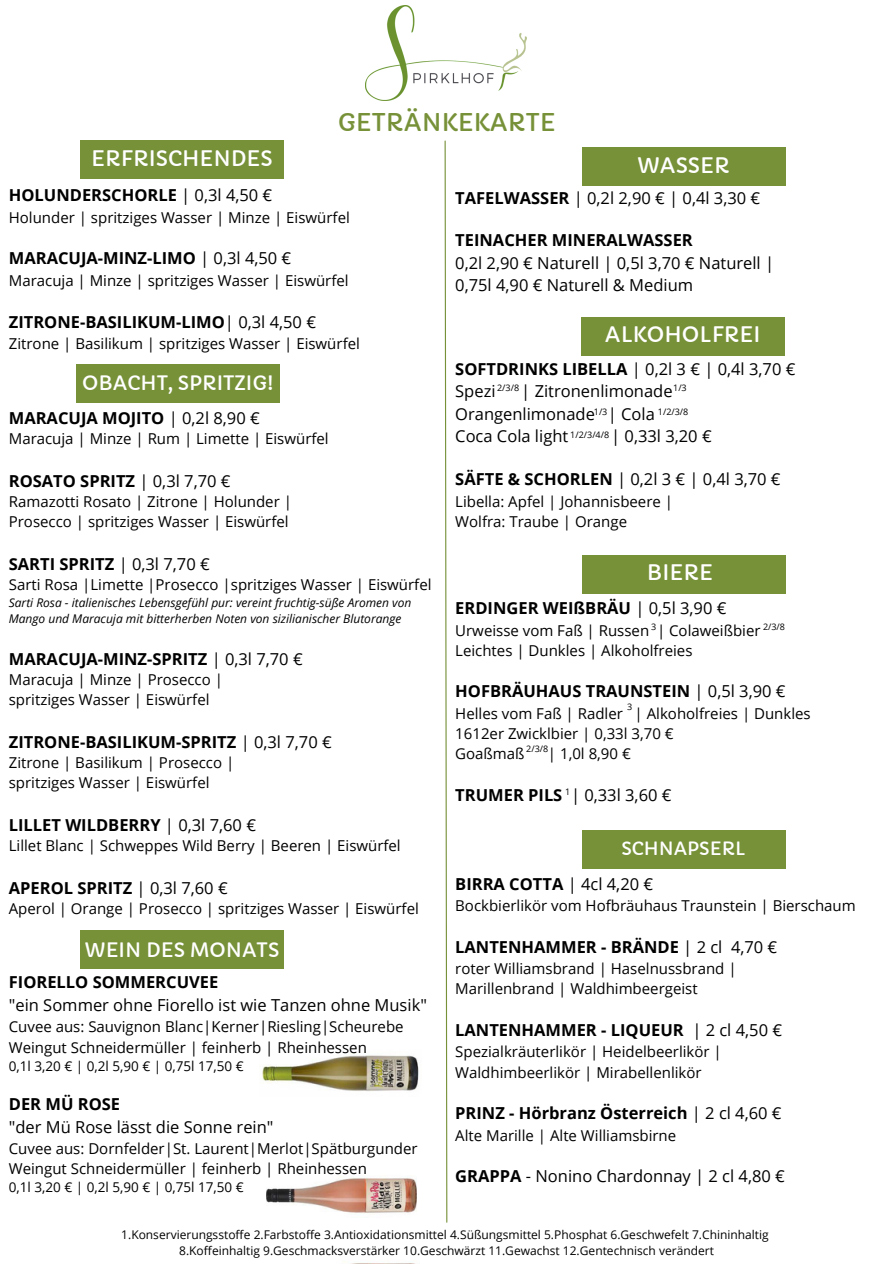
<style>
.page{position:relative;width:894px;height:1264px;background:#fff}
.page>*{position:absolute;margin:0;border:0;box-sizing:border-box;transform-origin:0 0}
.t1{font:24px "Capriola";color:#779139}
.t2{font:21px "Capriola";color:#fff}
.t3{font:19.5px "Capriola";color:#fff}
.t4{font:18px "Capriola";color:#fff}
.t5{font:700 16.5px "Open Sans";color:#000}
.t6{font:16.5px/22.5px "Open Sans";color:#000}
.t7{font:15px/20.2px "Open Sans";color:#000}
.t8{font:13.5px "Open Sans";color:#000}
.t9{font:12px/16px "Open Sans";color:#000;text-align:center}
.t10{font:italic 12px/16px "Open Sans";color:#000}
.t11{font:9px "Open Sans";color:#000}
.s1{font-weight:400}
.s2{font-weight:700}
</style>
<div class="page">
<img style="left:365px;top:6px;width:161px;height:94px">
<svg style="left:444px;top:140px;width:4px;height:1083px"></svg>
<div style="left:80px;top:140px;width:203px;height:39px;background:#779139"></div>
<div style="left:582px;top:147px;width:202px;height:39px;background:#779139"></div>
<div style="left:76px;top:364px;width:203px;height:38px;background:#779139"></div>
<div style="left:582px;top:830px;width:202px;height:38px;background:#779139"></div>
<div style="left:581px;top:317px;width:203px;height:38px;background:#779139"></div>
<div style="left:582px;top:555px;width:202px;height:38px;background:#779139"></div>
<div style="left:80px;top:930px;width:203px;height:38px;background:#779139"></div>
<img style="left:266px;top:1178px;width:150px;height:36px">
<img style="left:262px;top:1053px;width:157px;height:38px">
<h2 class="t1" style="left:338px;top:108px;width:219px">GETRÄNKEKARTE</h2>
<h5 class="t2" style="left:91px;top:145px;width:183px">ERFRISCHENDES</h5>
<h5 class="t5" style="left:9px;top:184px;width:265px">HOLUNDERSCHORLE <span class="s1">| 0,3l 4,50 €</span></h5>
<h5 class="t7" style="left:9px;top:207px;width:342px">Holunder | spritziges Wasser | Minze | Eiswürfel</h5>
<h5 class="t5" style="left:9px;top:247px;width:284px">MARACUJA-MINZ-LIMO <span class="s1">| 0,3l 4,50 €</span></h5>
<h5 class="t7" style="left:9px;top:270px;width:341px">Maracuja | Minze | spritziges Wasser | Eiswürfel</h5>
<h2 class="t5" style="left:9px;top:310px;width:309px">ZITRONE-BASILIKUM-LIMO<span class="s1">| 0,3l 4,50 €</span></h2>
<h2 class="t7" style="left:9px;top:333px;width:352px">Zitrone | Basilikum | spritziges Wasser | Eiswürfel</h2>
<h4 class="t3" style="left:82px;top:371px;width:193px">OBACHT, SPRITZIG!</h4>
<h5 class="t5" style="left:9px;top:406px;width:252px">MARACUJA MOJITO <span class="s1">| 0,2l 8,90 €</span></h5>
<h5 class="t7" style="left:9px;top:428px;width:321px">Maracuja | Minze | Rum | Limette | Eiswürfel</h5>
<h5 class="t5" style="left:9px;top:469px;width:223px">ROSATO SPRITZ <span class="s1">| 0,3l 7,70 €</span></h5>
<h5 class="t7" style="left:9px;top:491px;width:284px">Ramazotti Rosato | Zitrone | Holunder |<br>Prosecco | spritziges Wasser | Eiswürfel</h5>
<h6 class="t5" style="left:9px;top:552px;width:202px">SARTI SPRITZ <span class="s1">| 0,3l 7,70 €</span></h6>
<h6 class="t7" style="left:9px;top:574px;width:424px">Sarti Rosa |Limette |Prosecco |spritziges Wasser | Eiswürfel</h6>
<h6 class="t10" style="left:9px;top:594px;width:404px">Sarti Rosa - italienisches Lebensgefühl pur: vereint fruchtig-süße Aromen von<br>Mango und Maracuja mit bitterherben Noten von sizilianischer Blutorange</h6>
<h5 class="t5" style="left:9px;top:647px;width:295px">MARACUJA-MINZ-SPRITZ <span class="s1">| 0,3l 7,70 €</span></h5>
<h5 class="t7" style="left:9px;top:669px;width:215px">Maracuja | Minze | Prosecco | spritziges Wasser | Eiswürfel</h5>
<h5 class="t5" style="left:9px;top:730px;width:324px">ZITRONE-BASILIKUM-SPRITZ <span class="s1">| 0,3l 7,70 €</span></h5>
<h5 class="t7" style="left:9px;top:752px;width:227px">Zitrone | Basilikum | Prosecco | spritziges Wasser | Eiswürfel</h5>
<h5 class="t5" style="left:9px;top:813px;width:249px">LILLET WILDBERRY <span class="s1">| 0,3l 7,60 €</span></h5>
<h5 class="t7" style="left:9px;top:835px;width:393px">Lillet Blanc | Schweppes Wild Berry | Beeren | Eiswürfel</h5>
<h5 class="t5" style="left:9px;top:876px;width:220px">APEROL SPRITZ <span class="s1">| 0,3l 7,60 €</span></h5>
<h5 class="t7" style="left:9px;top:898px;width:411px">Aperol | Orange | Prosecco | spritziges Wasser | Eiswürfel</h5>
<h4 class="t3" style="left:85px;top:937px;width:196px">WEIN DES MONATS</h4>
<h6 class="t6" style="left:9px;top:970px;width:419px"><span class="s2">FIORELLO SOMMERCUVEE<br></span>"ein Sommer ohne Fiorello ist wie Tanzen ohne Musik"</h6>
<h6 class="t7" style="left:9px;top:1016px;width:396px">Cuvee aus: Sauvignon Blanc|Kerner|Riesling|Scheurebe<br>Weingut Schneidermüller | feinherb | Rheinhessen</h6>
<h6 class="t8" style="left:9px;top:1056px;width:236px">0,1l 3,20 € | 0,2l 5,90 € | 0,75l 17,50 €</h6>
<p class="t6" style="left:9px;top:1092px;width:266px"><span class="s2">DER MÜ ROSE<br></span>"der Mü Rose lässt die Sonne rein"</p>
<p class="t7" style="left:9px;top:1137px;width:410px">Cuvee aus: Dornfelder|St. Laurent|Merlot|Spätburgunder<br>Weingut Schneidermüller | feinherb | Rheinhessen</p>
<p class="t8" style="left:9px;top:1177px;width:236px">0,1l 3,20 € | 0,2l 5,90 € | 0,75l 17,50 €</p>
<h2 class="t2" style="left:637px;top:152px;width:94px">WASSER</h2>
<h4 class="t6" style="left:455px;top:186px;width:306px"><span class="s2">TAFELWASSER</span> | 0,2l 2,90 € | 0,4l 3,30 €</h4>
<h5 class="t6" style="left:455px;top:229px;width:320px"><span class="s2">TEINACHER MINERALWASSER<br></span>0,2l 2,90 € Naturell | 0,5l 3,70 € Naturell |<br>0,75l 4,90 € Naturell &amp; Medium</h5>
<p class="t2" style="left:604px;top:321px;width:157px">ALKOHOLFREI</p>
<h2 class="t6" style="left:455px;top:357px;width:341px"><span class="s2">SOFTDRINKS LIBELLA</span> | 0,2l 3 € | 0,4l 3,70 €<br>Spezi</h2>
<h2 class="t6" style="left:455px;top:379px;width:219px;text-indent:66px">| Zitronenlimonade<br>Orangenlimonade | Cola<br>Coca Cola light</h2>
<p class="t11" style="left:497px;top:381px;width:24px">2/3/8</p>
<p class="t11" style="left:673px;top:381px;width:15px">1/3</p>
<p class="t11" style="left:593px;top:405px;width:15px">1/3</p>
<h4 class="t11" style="left:657px;top:405px;width:32px">1/2/3/8</h4>
<h2 class="t6" style="left:611px;top:424px;width:102px">| 0,33l 3,20 €</h2>
<h5 class="t6" style="left:455px;top:467px;width:327px"><span class="s2">SÄFTE &amp; SCHORLEN</span> | 0,2l 3 € | 0,4l 3,70 €</h5>
<h5 class="t7" style="left:455px;top:490px;width:219px">Libella: Apfel | Johannisbeere |<br>Wolfra: Traube | Orange</h5>
<h5 class="t11" style="left:570px;top:428px;width:40px">1/2/3/4/8</h5>
<p class="t2" style="left:646px;top:559px;width:68px">BIERE</p>
<p class="t5" style="left:455px;top:596px;width:273px">ERDINGER WEIßBRÄU <span class="s1">| 0,5l 3,90 €</span></p>
<p class="t7" style="left:455px;top:619px;width:307px">Urweisse vom Faß | Russen | Colaweißbier<br>Leichtes | Dunkles | Alkoholfreies</p>
<p class="t5" style="left:455px;top:679px;width:332px">HOFBRÄUHAUS TRAUNSTEIN <span class="s1">| 0,5l 3,90 €</span></p>
<p class="t7" style="left:455px;top:703px;width:357px">Helles vom Faß | Radler | Alkoholfreies | Dunkles<br>1612er Zwicklbier | 0,33l 3,70 €<br>Goaßmaß</p>
<p class="t11" style="left:651px;top:621px;width:7px">3</p>
<p class="t11" style="left:762px;top:621px;width:24px">2/3/8</p>
<h3 class="t11" style="left:627px;top:700px;width:7px">3</h3>
<h5 class="t11" style="left:526px;top:742px;width:24px">2/3/8</h5>
<p class="t7" style="left:548px;top:743px;width:84px">| 1,0l 8,90 €</p>
<p class="t6" style="left:455px;top:783px;width:218px"><span class="s2">TRUMER PILS</span> | 0,33l 3,60 €</p>
<h5 class="t11" style="left:565px;top:785px;width:7px">1</h5>
<p class="t4" style="left:621px;top:837px;width:126px">SCHNAPSERL</p>
<p class="t5" style="left:455px;top:871px;width:199px">BIRRA COTTA <span class="s1">| 4cl 4,20 €</span></p>
<p class="t7" style="left:455px;top:895px;width:402px">Bockbierlikör vom Hofbräuhaus Traunstein | Bierschaum</p>
<h2 class="t5" style="left:455px;top:934px;width:323px">LANTENHAMMER - BRÄNDE <span class="s1">| 2 cl 4,70 €</span></h2>
<h2 class="t7" style="left:455px;top:958px;width:283px">roter Williamsbrand | Haselnussbrand |<br>Marillenbrand | Waldhimbeergeist</h2>
<h4 class="t5" style="left:455px;top:1018px;width:328px">LANTENHAMMER - LIQUEUR <span class="s1">| 2 cl 4,50 €</span></h4>
<h4 class="t7" style="left:455px;top:1041px;width:268px">Spezialkräuterlikör | Heidelbeerlikör |<br>Waldhimbeerlikör | Mirabellenlikör</h4>
<h4 class="t5" style="left:455px;top:1101px;width:328px">PRINZ - Hörbranz Österreich <span class="s1">| 2 cl 4,60 €</span></h4>
<h4 class="t7" style="left:455px;top:1124px;width:222px">Alte Marille | Alte Williamsbirne</h4>
<h2 class="t6" style="left:455px;top:1164px;width:331px"><span class="s2">GRAPPA</span> - Nonino Chardonnay | 2 cl 4,80 €</h2>
<h5 class="t9" style="left:121px;top:1226px;width:648px">1.Konservierungsstoffe 2.Farbstoffe 3.Antioxidationsmittel 4.Süßungsmittel 5.Phosphat 6.Geschwefelt 7.Chininhaltig<br>8.Koffeinhaltig 9.Geschmacksverstärker 10.Geschwärzt 11.Gewachst 12.Gentechnisch verändert</h5>
</div>
